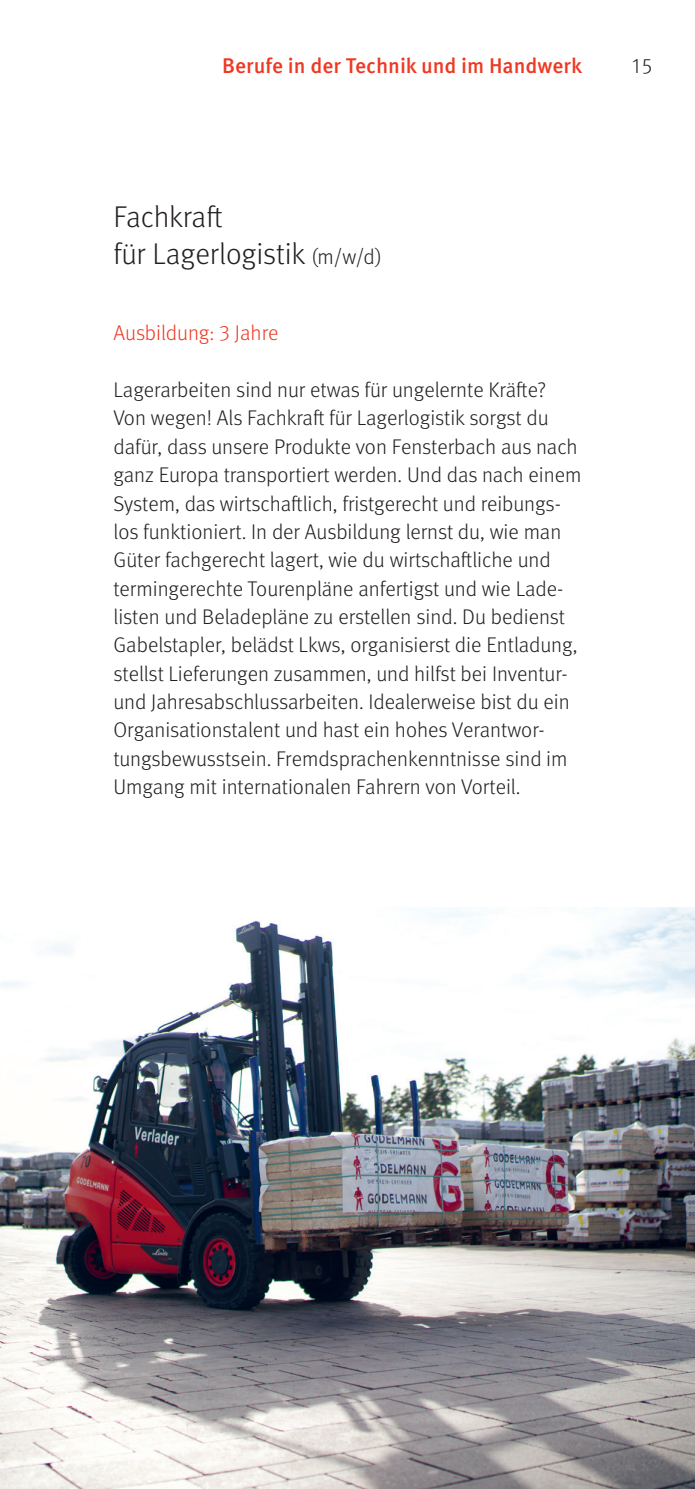
<style>
.page{position:relative;width:695px;height:1489px;background:#fff}
.page>*{position:absolute;margin:0;border:0;box-sizing:border-box;transform-origin:0 0}
.t1{font:300 30px/37.5px "Meta Pro";color:#231f20}
.t2{font:300 21.25px/28.2px "Meta Pro";color:#231f20}
.t3{font:500 21.25px "Meta Pro";color:#ef3822}
.t4{font:300 21.25px "Meta Pro";letter-spacing:-.005em;color:#ef3822}
.s1{font-size:21.25px}
</style>
<div class="page">
<img style="left:0;top:907px;width:694px;height:581px">
<p class="t3" style="left:222px;top:49px;width:361px">Berufe in der Technik und im Handwerk</p>
<p class="t2" style="left:631px;top:50px;width:22px">15</p>
<h1 class="t1" style="left:113px;top:196px;width:270px">Fachkraft<br>für Lagerlogistik <span class="s1">(m/w/d)</span></h1>
<p class="t4" style="left:113px;top:317px;width:166px">Ausbildung: 3 Jahre</p>
<p class="t2" style="left:113px;top:374px;width:469px">Lagerarbeiten sind nur etwas für ungelernte Kräfte?<br>Von wegen! Als Fachkraft für Lagerlogistik sorgst du dafür, dass unsere Produkte von Fensterbach aus nach ganz Europa transportiert werden. Und das nach einem System, das wirtschaftlich, fristgerecht und reibungs&shy;los funktioniert. In der Ausbildung lernst du, wie man Güter fachgerecht lagert, wie du wirtschaftliche und termingerechte Tourenpläne anfertigst und wie Lade&shy;listen und Beladepläne zu erstellen sind. Du bedienst Gabelstapler, belädst Lkws, organisierst die Entladung, stellst Lieferungen zusammen, und hilfst bei Inventur&shy;und Jahresabschlussarbeiten. Idealerweise bist du ein Organisationstalent und hast ein hohes Verantwor&shy;tungsbewusstsein. Fremdsprachenkenntnisse sind im Umgang mit internationalen Fahrern von Vorteil.</p>
</div>
